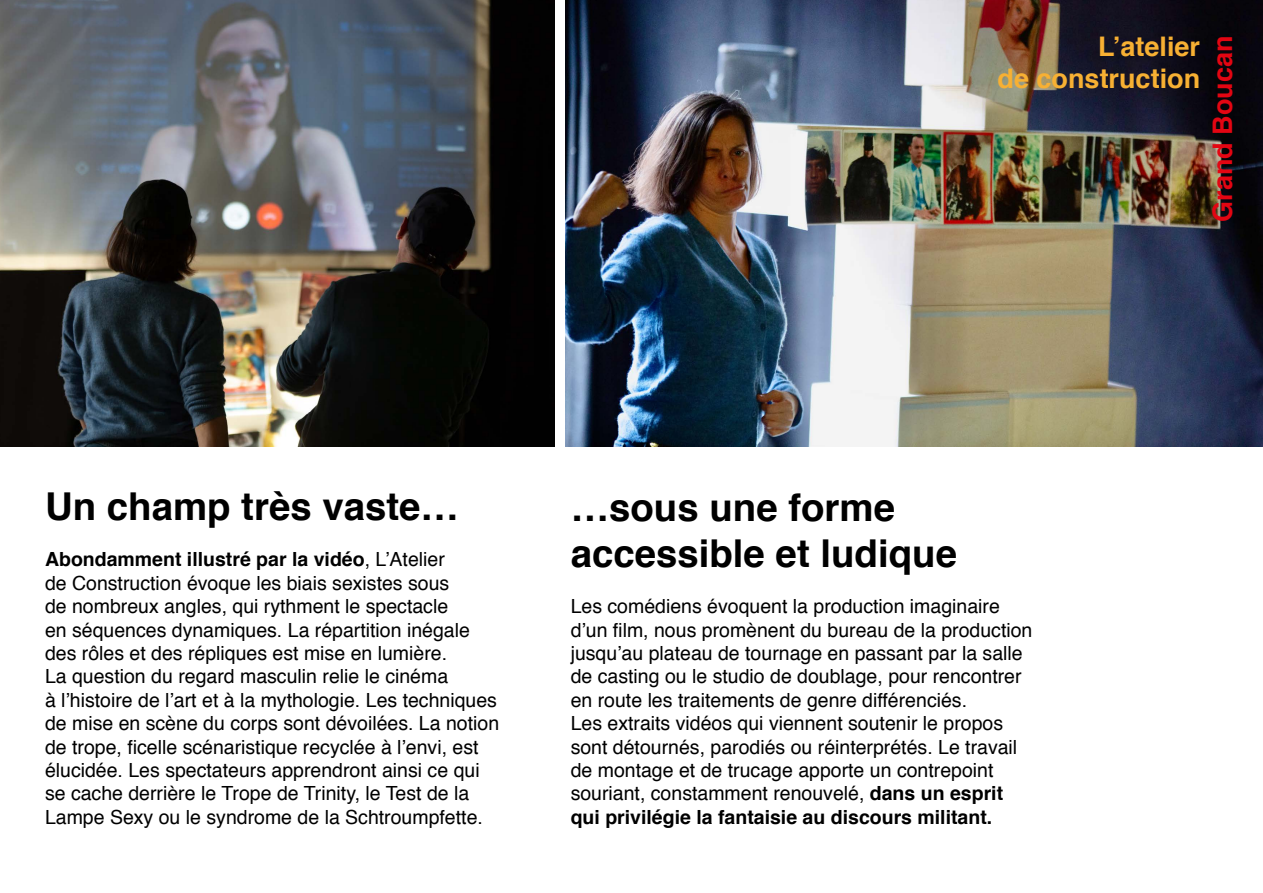
<style>
.page{position:relative;width:1263px;height:893px;background:#fff}
.page>*{position:absolute;margin:0;border:0;box-sizing:border-box;transform-origin:0 0}
.t1{font:700 38.4px/46px "Helvetica";color:#000}
.t2{font:700 27px/32.4px "Helvetica";color:#f7b033;text-align:right}
.t3{font:700 27px "Helvetica";color:#e30512}
.t4{font:19.5px/23.4px "Helvetica";color:#000}
.s1{font-weight:700}
</style>
<div class="page">
<img style="left:566px;top:0;width:697px;height:446px">
<img style="left:0;top:0;width:554px;height:446px">
<h2 class="t2" style="left:997px;top:31px;width:204px">L’atelier<br>de construction</h2>
<h2 class="t3" style="left:1201px;top:222px;width:188px;rotate:-90deg">Grand Boucan</h2>
<h1 class="t1" style="left:45px;top:484px;width:415px">Un champ très vaste…</h1>
<p class="t4" style="left:45px;top:548px;width:456px"><span class="s1">Abondamment illustré par la vidéo</span>, L’Atelier<br>de Construction évoque les biais sexistes sous<br>de nombreux angles, qui rythment le spectacle<br>en séquences dynamiques. La répartition inégale des rôles et des répliques est mise en lumière.<br>La question du regard masculin relie le cinéma<br>à l’histoire de l’art et à la mythologie. Les techniques de mise en scène du corps sont dévoilées. La notion de trope, ficelle scénaristique recyclée à l’envi, est élucidée. Les spectateurs apprendront ainsi ce qui se cache derrière le Trope de Trinity, le Test de la Lampe Sexy ou le syndrome de la Schtroumpfette.</p>
<h1 class="t1" style="left:571px;top:485px;width:388px">…sous une forme accessible et ludique</h1>
<p class="t4" style="left:571px;top:595px;width:463px">Les comédiens évoquent la production imaginaire d’un film, nous promènent du bureau de la production jusqu’au plateau de tournage en passant par la salle de casting ou le studio de doublage, pour rencontrer en route les traitements de genre différenciés.<br>Les extraits vidéos qui viennent soutenir le propos sont détournés, parodiés ou réinterprétés. Le travail de montage et de trucage apporte un contrepoint souriant, constamment renouvelé, <span class="s1">dans un esprit qui privilégie la fantaisie au discours militant.</span></p>
</div>
